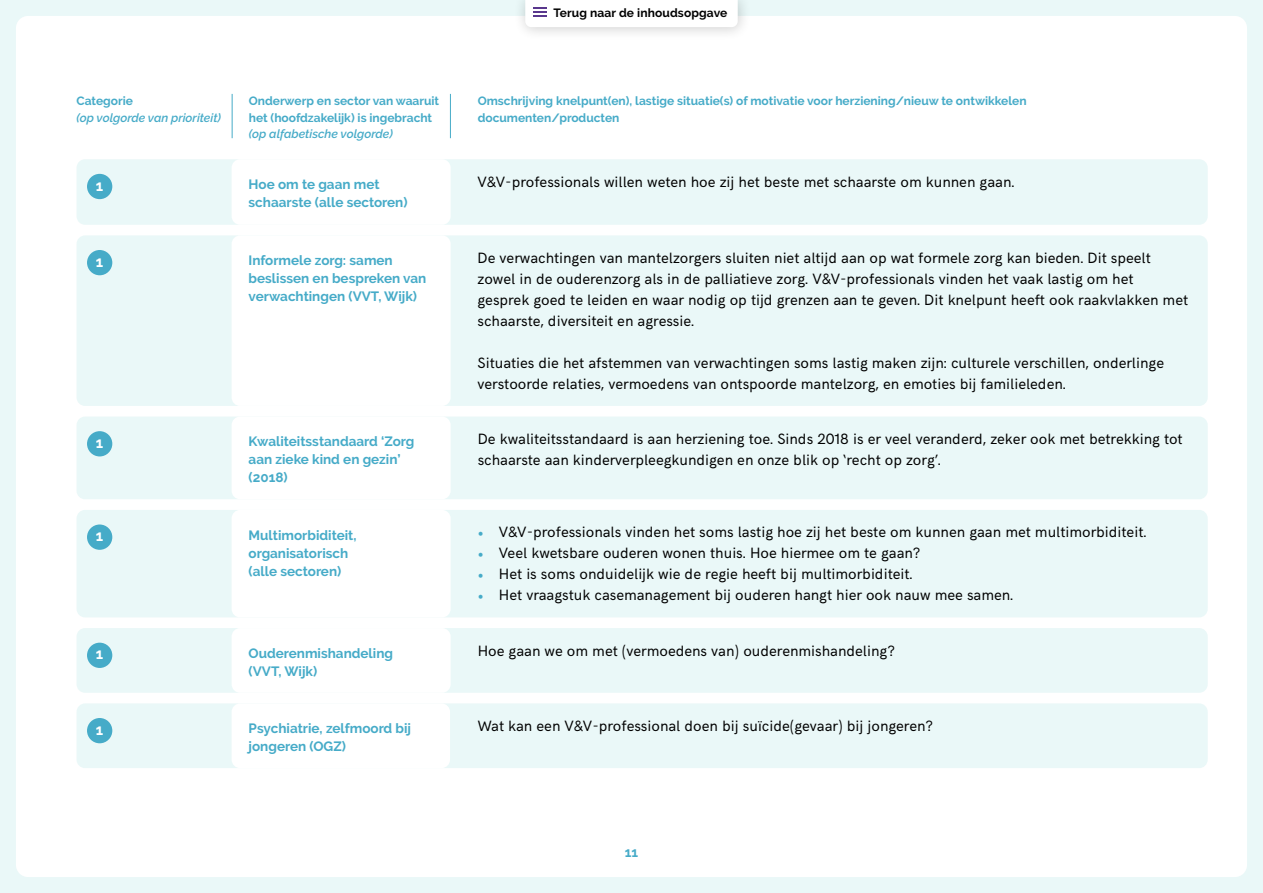
<style>
.page{position:relative;width:1263px;height:893px;background:#eaf8f8}
.page>*{position:absolute;margin:0;border:0;box-sizing:border-box;transform-origin:0 0}
.t1{font:15px/21px "HK Grotesk";color:#000}
.t2{font:700 15px "Raleway";color:#fff}
.t3{font:700 13.5px/18px "Raleway";color:#46abc8}
.t4{font:700 12px/16.5px "Raleway";color:#46abc8}
.t5{font:italic 600 12px "Raleway";color:#46abc8}
.t6{font:700 12px "Raleway";letter-spacing:.01em;color:#000}
.s1{font-family:"Minion Pro";color:#46abc8}
</style>
<div class="page">
<div style="left:16px;top:16px;width:1231px;height:861px;background:#fff;border-radius:12px"></div>
<div style="left:513px;top:0;width:239px;height:40px;background:#000;opacity:.2"></div>
<div style="left:525px;top:0;width:213px;height:27px;background:#fff"></div>
<div style="left:77px;top:159px;width:1131px;height:66px;background:#eaf8f8;border-radius:9px"></div>
<div style="left:232px;top:159px;width:219px;height:66px;background:#fff;border-radius:9px"></div>
<div style="left:87px;top:174px;width:25px;height:25px;background:#46abc8;border-radius:50%"></div>
<div style="left:77px;top:235px;width:1131px;height:171px;background:#eaf8f8;border-radius:9px"></div>
<div style="left:232px;top:235px;width:219px;height:171px;background:#fff;border-radius:9px"></div>
<div style="left:87px;top:250px;width:25px;height:25px;background:#46abc8;border-radius:50%"></div>
<hr style="left:232px;top:94px;width:1px;height:44px;background:#46abc8">
<hr style="left:450px;top:94px;width:1px;height:44px;background:#46abc8">
<div style="left:77px;top:417px;width:1131px;height:82px;background:#eaf8f8;border-radius:9px"></div>
<div style="left:232px;top:417px;width:219px;height:82px;background:#fff;border-radius:9px"></div>
<div style="left:87px;top:431px;width:25px;height:25px;background:#46abc8;border-radius:50%"></div>
<div style="left:77px;top:510px;width:1131px;height:107px;background:#eaf8f8;border-radius:9px"></div>
<div style="left:232px;top:510px;width:219px;height:107px;background:#fff;border-radius:9px"></div>
<div style="left:87px;top:524px;width:25px;height:26px;background:#46abc8;border-radius:50%"></div>
<div style="left:77px;top:628px;width:1131px;height:65px;background:#eaf8f8;border-radius:9px"></div>
<div style="left:232px;top:628px;width:219px;height:65px;background:#fff;border-radius:9px"></div>
<div style="left:87px;top:643px;width:25px;height:25px;background:#46abc8;border-radius:50%"></div>
<div style="left:77px;top:703px;width:1131px;height:65px;background:#eaf8f8;border-radius:9px"></div>
<div style="left:232px;top:703px;width:218px;height:65px;background:#fff;border-radius:9px"></div>
<div style="left:87px;top:718px;width:25px;height:25px;background:#46abc8;border-radius:50%"></div>
<p class="t4" style="left:77px;top:93px;width:58px">Categorie</p>
<p class="t5" style="left:77px;top:111px;width:146px">(op volgorde van prioriteit)</p>
<p class="t4" style="left:249px;top:93px;width:192px">Onderwerp en sector van waaruit het (hoofdzakelijk) is ingebracht</p>
<p class="t5" style="left:249px;top:127px;width:146px">(op alfabetische volgorde)</p>
<p class="t6" style="left:554px;top:6px;width:175px">Terug naar de inhoudsopgave</p>
<p class="t4" style="left:478px;top:93px;width:550px">Omschrijving knelpunt(en), lastige situatie(s) of motivatie voor herziening/nieuw te ontwikkelen documenten/producten</p>
<p class="t2" style="left:96px;top:177px;width:9px">1</p>
<p class="t3" style="left:249px;top:175px;width:133px">Hoe om te gaan met</p>
<p class="t1" style="left:477px;top:170px;width:538px">V&amp;V-professionals willen weten hoe zij het beste met schaarste om kunnen gaan.</p>
<p class="t3" style="left:249px;top:193px;width:160px">schaarste (alle sectoren)</p>
<p class="t2" style="left:96px;top:253px;width:9px">1</p>
<p class="t1" style="left:477px;top:246px;width:712px">De verwachtingen van mantelzorgers sluiten niet altijd aan op wat formele zorg kan bieden. Dit speelt zowel in de ouderenzorg als in de palliatieve zorg. V&amp;V-professionals vinden het vaak lastig om het gesprek goed te leiden en waar nodig op tijd grenzen aan te geven. Dit knelpunt heeft ook raakvlakken met schaarste, diversiteit en agressie.</p>
<p class="t1" style="left:477px;top:351px;width:688px">Situaties die het afstemmen van verwachtingen soms lastig maken zijn: culturele verschillen, onderlinge verstoorde relaties, vermoedens van ontspoorde mantelzorg, en emoties bij familieleden.</p>
<p class="t3" style="left:249px;top:251px;width:179px">Informele zorg: samen beslissen en bespreken van verwachtingen (VVT, Wijk)</p>
<p class="t2" style="left:96px;top:434px;width:9px">1</p>
<p class="t1" style="left:478px;top:427px;width:706px">De kwaliteitsstandaard is aan herziening toe. Sinds 2018 is er veel veranderd, zeker ook met betrekking tot schaarste aan kinderverpleegkundigen en onze blik op ‘recht op zorg’.</p>
<p class="t3" style="left:249px;top:433px;width:167px">Kwaliteitsstandaard ‘Zorg aan zieke kind en gezin’ (2018)</p>
<p class="t2" style="left:96px;top:527px;width:9px">1</p>
<p class="t1" style="left:478px;top:521px;width:670px"><span class="s1">•</span> V&amp;V-professionals vinden het soms lastig hoe zij het beste om kunnen gaan met multimorbiditeit.</p>
<p class="t1" style="left:478px;top:542px;width:444px"><span class="s1">•</span> Veel kwetsbare ouderen wonen thuis. Hoe hiermee om te gaan?</p>
<p class="t1" style="left:478px;top:563px;width:436px"><span class="s1">•</span> Het is soms onduidelijk wie de regie heeft bij multimorbiditeit.</p>
<p class="t1" style="left:478px;top:584px;width:537px"><span class="s1">•</span> Het vraagstuk casemanagement bij ouderen hangt hier ook nauw mee samen.</p>
<p class="t3" style="left:249px;top:526px;width:109px">Multimorbiditeit, organisatorisch (alle sectoren)</p>
<p class="t2" style="left:96px;top:646px;width:9px">1</p>
<p class="t3" style="left:249px;top:644px;width:146px">Ouderenmishandeling</p>
<p class="t1" style="left:478px;top:639px;width:419px">Hoe gaan we om met (vermoedens van) ouderenmishandeling?</p>
<p class="t3" style="left:249px;top:662px;width:70px">(VVT, Wijk)</p>
<p class="t2" style="left:96px;top:721px;width:9px">1</p>
<p class="t3" style="left:249px;top:719px;width:164px">Psychiatrie, zelfmoord bij</p>
<p class="t1" style="left:478px;top:714px;width:457px">Wat kan een V&amp;V-professional doen bij suïcide(gevaar) bij jongeren?</p>
<p class="t3" style="left:249px;top:737px;width:99px">jongeren (OGZ)</p>
<p class="t3" style="left:625px;top:843px;width:15px">11</p>
</div>
